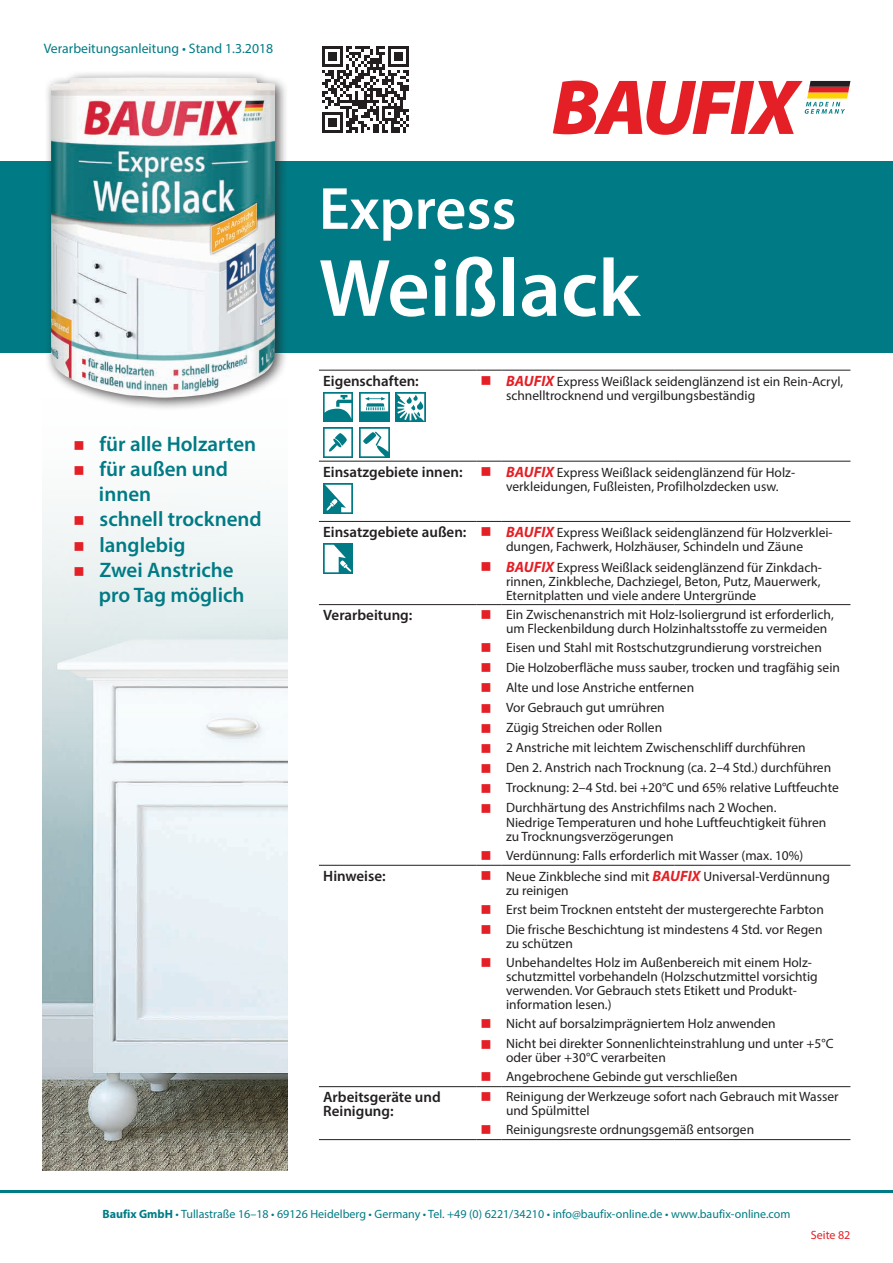
<style>
.page{position:relative;width:893px;height:1263px;background:#fff}
.page>*{position:absolute;margin:0;border:0;box-sizing:border-box;transform-origin:0 0}
.t1{font:600 82.2px "Myriad Pro";color:#fff}
.t2{font:600 60px "Myriad Pro";color:#fff}
.t3{font:600 21px/25.2px "Myriad Pro";color:#007b85}
.t4{font:600 15px/14.2px "Myriad Pro";color:#231f20}
.t5{font:13.8px "Myriad Pro";color:#007b85}
.t6{font:13.5px/14.2px "Myriad Pro";color:#231f20}
.t7{font:12px "Myriad Pro";color:#007b85}
.t8{font:12px "Myriad Pro";color:#e41f25}
.s1{color:#e41f25}
.s2{font-weight:700;font-style:italic;font-size:15px;color:#e41f25}
.s3{font-weight:600;font-size:15px}
.s4{font-weight:700}
</style>
<div class="page">
<svg style="left:553px;top:81px;width:297px;height:54px"></svg>
<div style="left:0;top:162px;width:893px;height:191px;background:#007b85"></div>
<hr style="left:0;top:1191px;width:893px;height:2px;background:#007b85">
<img style="left:43px;top:511px;width:244px;height:659px">
<div style="left:44px;top:70px;width:245px;height:341px;background:#231f20;opacity:.75"></div>
<img style="left:50px;top:77px;width:226px;height:321px">
<svg style="left:322px;top:46px;width:87px;height:87px"></svg>
<hr style="left:319px;top:461px;width:157px;height:1px;background:#231f20">
<svg style="left:476px;top:461px;width:26px;height:1px"></svg>
<hr style="left:502px;top:461px;width:172px;height:1px;background:#231f20">
<hr style="left:674px;top:461px;width:176px;height:1px;background:#231f20">
<svg style="left:319px;top:521px;width:531px;height:84px"></svg>
<hr style="left:319px;top:370px;width:157px;height:1px;background:#231f20">
<svg style="left:476px;top:370px;width:26px;height:1px"></svg>
<hr style="left:502px;top:370px;width:172px;height:1px;background:#231f20">
<hr style="left:674px;top:370px;width:176px;height:1px;background:#231f20">
<hr style="left:319px;top:865px;width:157px;height:1px;background:#231f20">
<svg style="left:476px;top:865px;width:26px;height:1px"></svg>
<hr style="left:502px;top:865px;width:172px;height:1px;background:#231f20">
<hr style="left:674px;top:865px;width:176px;height:1px;background:#231f20">
<hr style="left:319px;top:1086px;width:157px;height:1px;background:#231f20">
<svg style="left:476px;top:1086px;width:26px;height:1px"></svg>
<hr style="left:502px;top:1086px;width:172px;height:1px;background:#231f20">
<hr style="left:674px;top:1086px;width:176px;height:1px;background:#231f20">
<hr style="left:319px;top:1139px;width:157px;height:1px;background:#231f20">
<svg style="left:476px;top:1139px;width:26px;height:1px"></svg>
<hr style="left:502px;top:1139px;width:172px;height:1px;background:#231f20">
<hr style="left:674px;top:1139px;width:176px;height:1px;background:#231f20">
<img style="left:359px;top:392px;width:30px;height:30px">
<img style="left:323px;top:392px;width:30px;height:29px">
<img style="left:323px;top:484px;width:30px;height:30px">
<img style="left:323px;top:544px;width:30px;height:29px">
<img style="left:396px;top:392px;width:29px;height:30px">
<img style="left:323px;top:428px;width:30px;height:29px">
<img style="left:360px;top:428px;width:29px;height:29px">
<p class="t5" style="left:44px;top:40px;width:231px">Verarbeitungsanleitung • Stand 1.3.2018</p>
<h3 class="t3" style="left:73px;top:431px;width:184px"><span class="s1">■</span> für alle Holzarten</h3>
<h3 class="t3" style="left:99px;top:456px;width:131px;text-indent:-26px"><span class="s1">■</span> für außen und innen</h3>
<h3 class="t3" style="left:73px;top:506px;width:190px"><span class="s1">■</span> schnell trocknend</h3>
<h3 class="t3" style="left:73px;top:531px;width:114px"><span class="s1">■</span> langlebig</h3>
<h3 class="t3" style="left:99px;top:557px;width:147px;text-indent:-26px"><span class="s1">■</span> Zwei Anstriche pro Tag möglich</h3>
<h2 class="t2" style="left:319px;top:170px;width:199px">Express</h2>
<h1 class="t1" style="left:319px;top:236px;width:322px">Weißlack</h1>
<p class="t4" style="left:323px;top:373px;width:97px">Eigenschaften:</p>
<p class="t6" style="left:506px;top:374px;width:339px;text-indent:-26px"><span class="s1">■</span> <span class="s2">BAUFIX</span> Express Weißlack seidenglänzend ist ein Rein-Acryl, schnelltrocknend und vergilbungsbeständig</p>
<p class="t6" style="left:506px;top:465px;width:290px;text-indent:-183px"><span class="s3">Einsatzgebiete innen:</span> <span class="s1">■</span> <span class="s2">BAUFIX</span> Express Weißlack seidenglänzend für Holz&shy;verkleidungen, Fußleisten, Profilholzdecken usw.</p>
<p class="t6" style="left:506px;top:525px;width:328px;text-indent:-183px"><span class="s3">Einsatzgebiete außen:</span> <span class="s1">■</span> <span class="s2">BAUFIX</span> Express Weißlack seidenglänzend für Holzverklei&shy;dungen, Fachwerk, Holzhäuser, Schindeln und Zäune</p>
<p class="t6" style="left:506px;top:560px;width:318px;text-align:justify;text-indent:-26px"><span class="s1">■</span> <span class="s2">BAUFIX</span> Express Weißlack seidenglänzend für Zinkdach&shy;rinnen, Zinkbleche, Dachziegel, Beton, Putz, Mauerwerk, Eternitplatten und viele andere Untergründe</p>
<p class="t4" style="left:323px;top:608px;width:91px">Verarbeitung:</p>
<p class="t6" style="left:506px;top:607px;width:329px;text-indent:-26px"><span class="s1">■</span> Ein Zwischenanstrich mit Holz-Isoliergrund ist erforderlich, um Fleckenbildung durch Holzinhaltsstoffe zu vermeiden</p>
<p class="t6" style="left:480px;top:640px;width:343px"><span class="s1">■</span> Eisen und Stahl mit Rostschutzgrundierung vorstreichen</p>
<p class="t6" style="left:480px;top:660px;width:361px"><span class="s1">■</span> Die Holzoberfläche muss sauber, trocken und tragfähig sein</p>
<p class="t6" style="left:480px;top:680px;width:215px"><span class="s1">■</span> Alte und lose Anstriche entfernen</p>
<p class="t6" style="left:480px;top:700px;width:186px"><span class="s1">■</span> Vor Gebrauch gut umrühren</p>
<p class="t6" style="left:480px;top:720px;width:183px"><span class="s1">■</span> Zügig Streichen oder Rollen</p>
<p class="t6" style="left:480px;top:740px;width:327px"><span class="s1">■</span> 2 Anstriche mit leichtem Zwischenschliff durchführen</p>
<p class="t6" style="left:480px;top:760px;width:352px"><span class="s1">■</span> Den 2. Anstrich nach Trocknung (ca. 2–4 Std.) durchführen</p>
<p class="t6" style="left:480px;top:780px;width:360px"><span class="s1">■</span> Trocknung: 2–4 Std. bei +20°C und 65% relative Luftfeuchte</p>
<p class="t6" style="left:506px;top:800px;width:322px;text-indent:-26px"><span class="s1">■</span> Durchhärtung des Anstrichfilms nach 2 Wochen.<br>Niedrige Temperaturen und hohe Luftfeuchtigkeit führen zu Trocknungsverzögerungen</p>
<p class="t6" style="left:480px;top:848px;width:324px"><span class="s1">■</span> Verdünnung: Falls erforderlich mit Wasser (max. 10%)</p>
<p class="t4" style="left:323px;top:868px;width:64px">Hinweise:</p>
<p class="t6" style="left:506px;top:869px;width:325px;text-indent:-26px"><span class="s1">■</span> Neue Zinkbleche sind mit <span class="s2">BAUFIX</span> Universal-Verdünnung zu reinigen</p>
<p class="t6" style="left:480px;top:902px;width:345px"><span class="s1">■</span> Erst beim Trocknen entsteht der mustergerechte Farbton</p>
<p class="t6" style="left:506px;top:922px;width:318px;text-indent:-26px"><span class="s1">■</span> Die frische Beschichtung ist mindestens 4 Std. vor Regen zu schützen</p>
<p class="t6" style="left:506px;top:955px;width:313px;text-indent:-26px"><span class="s1">■</span> Unbehandeltes Holz im Außenbereich mit einem Holz&shy;schutzmittel vorbehandeln (Holzschutzmittel vorsichtig verwenden. Vor Gebrauch stets Etikett und Produkt&shy;information lesen.)</p>
<p class="t6" style="left:480px;top:1016px;width:297px"><span class="s1">■</span> Nicht auf borsalzimprägniertem Holz anwenden</p>
<p class="t6" style="left:506px;top:1036px;width:329px;text-indent:-26px"><span class="s1">■</span> Nicht bei direkter Sonnenlichteinstrahlung und unter +5°C oder über +30°C verarbeiten</p>
<p class="t6" style="left:480px;top:1069px;width:258px"><span class="s1">■</span> Angebrochene Gebinde gut verschließen</p>
<p class="t4" style="left:323px;top:1089px;width:119px">Arbeitsgeräte und<br>Reinigung:</p>
<p class="t6" style="left:506px;top:1089px;width:334px;text-indent:-26px"><span class="s1">■</span> Reinigung der Werkzeuge sofort nach Gebrauch mit Wasser und Spülmittel</p>
<p class="t6" style="left:480px;top:1122px;width:275px"><span class="s1">■</span> Reinigungsreste ordnungsgemäß entsorgen</p>
<p class="t7" style="left:102px;top:1206px;width:690px"><span class="s4">Baufix GmbH</span> • Tullastraße 16–18 • 69126 Heidelberg • Germany • Tel. +49 (0) 6221/34210 • info@baufix-online.de • www.baufix-online.com</p>
<p class="t8" style="left:811px;top:1228px;width:41px">Seite 82</p>
</div>
